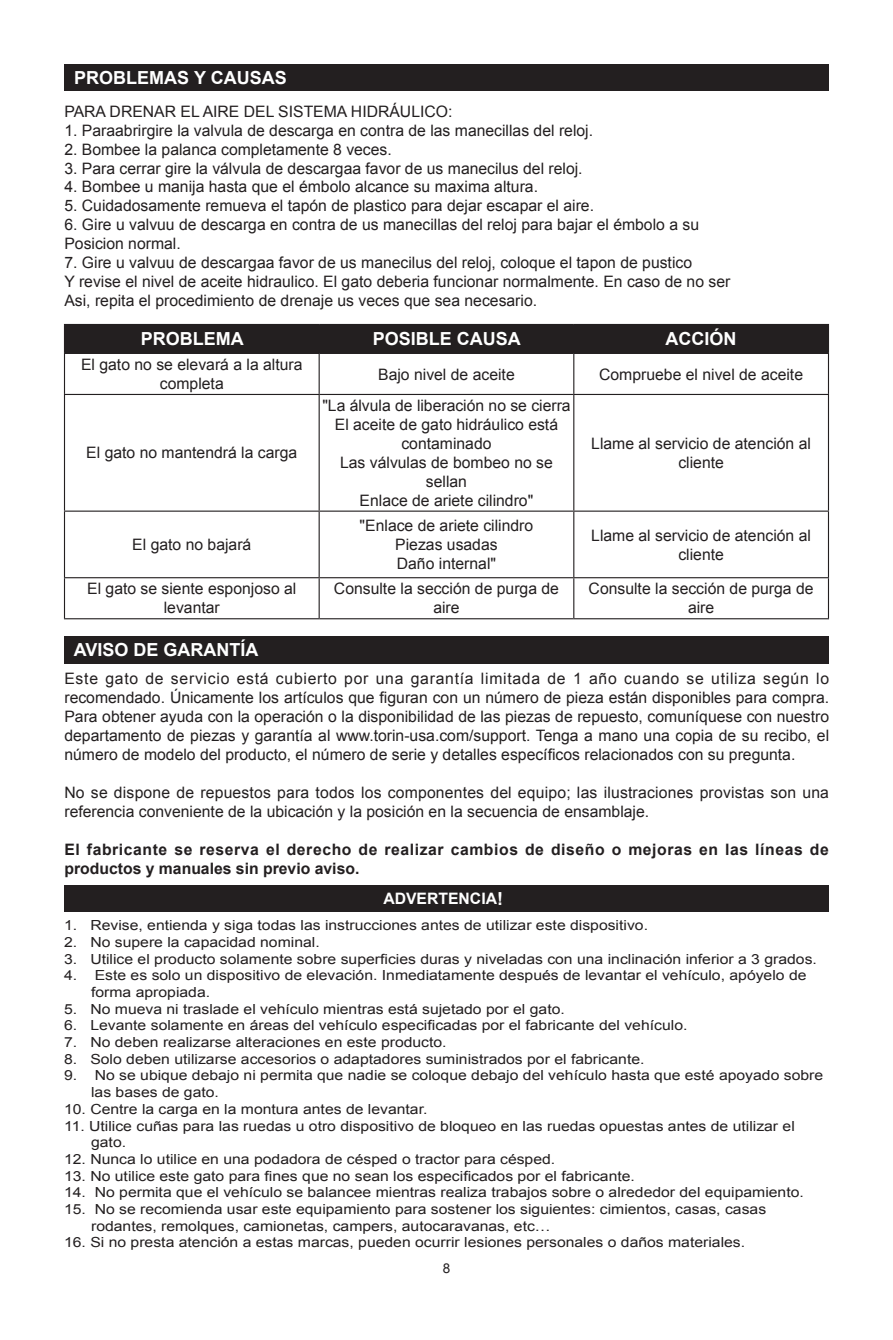
<style>
.page{position:relative;width:893px;height:1340px;background:#fff}
.page>*{position:absolute;margin:0;border:0;box-sizing:border-box;transform-origin:0 0}
.t1{font:700 18px "Arial";color:#fff}
.t2{font:15.75px/18.9px "Arial";color:#231f20;text-align:center}
.t3{font:700 15.75px/18.9px "Arial";letter-spacing:.035em;color:#231f20}
.t4{font:700 15.75px "Arial";color:#fff}
.t5{font:13.95px/16.7px "Arial";color:#231f20;scale:1.13 1}
.t6{font:13.5px "Arial";color:#231f20}
.s1{font-size:18px}
</style>
<div class="page">
<div style="left:64px;top:884px;width:764px;height:27px;background:#231f20"></div>
<div style="left:64px;top:64px;width:765px;height:27px;background:#231f20"></div>
<div style="left:64px;top:636px;width:765px;height:27px;background:#231f20"></div>
<div style="left:64px;top:324px;width:765px;height:29px;background:#231f20"></div>
<hr style="left:64px;top:353px;width:255px;height:1px;background:#231f20">
<hr style="left:64px;top:354px;width:1px;height:40px;background:#231f20">
<hr style="left:319px;top:353px;width:255px;height:1px;background:#231f20">
<hr style="left:319px;top:354px;width:1px;height:40px;background:#231f20">
<hr style="left:574px;top:353px;width:255px;height:1px;background:#231f20">
<hr style="left:573px;top:354px;width:1px;height:40px;background:#231f20">
<hr style="left:828px;top:354px;width:1px;height:40px;background:#231f20">
<hr style="left:64px;top:394px;width:255px;height:1px;background:#231f20">
<hr style="left:64px;top:395px;width:1px;height:115px;background:#231f20">
<hr style="left:319px;top:394px;width:255px;height:1px;background:#231f20">
<hr style="left:319px;top:395px;width:1px;height:115px;background:#231f20">
<hr style="left:574px;top:394px;width:255px;height:1px;background:#231f20">
<hr style="left:573px;top:395px;width:1px;height:115px;background:#231f20">
<hr style="left:828px;top:395px;width:1px;height:115px;background:#231f20">
<hr style="left:64px;top:510px;width:255px;height:1px;background:#231f20">
<hr style="left:64px;top:511px;width:1px;height:66px;background:#231f20">
<hr style="left:319px;top:510px;width:255px;height:1px;background:#231f20">
<hr style="left:319px;top:511px;width:1px;height:66px;background:#231f20">
<hr style="left:574px;top:510px;width:255px;height:1px;background:#231f20">
<hr style="left:573px;top:511px;width:1px;height:66px;background:#231f20">
<hr style="left:828px;top:511px;width:1px;height:66px;background:#231f20">
<hr style="left:64px;top:577px;width:255px;height:1px;background:#231f20">
<hr style="left:64px;top:578px;width:1px;height:40px;background:#231f20">
<hr style="left:319px;top:577px;width:255px;height:1px;background:#231f20">
<hr style="left:319px;top:578px;width:1px;height:40px;background:#231f20">
<hr style="left:574px;top:577px;width:255px;height:1px;background:#231f20">
<hr style="left:573px;top:578px;width:1px;height:40px;background:#231f20">
<hr style="left:828px;top:578px;width:1px;height:40px;background:#231f20">
<hr style="left:64px;top:618px;width:255px;height:1px;background:#231f20">
<hr style="left:319px;top:618px;width:255px;height:1px;background:#231f20">
<hr style="left:574px;top:618px;width:255px;height:1px;background:#231f20">
<p class="t1" style="left:74px;top:66px;width:214px">PROBLEMAS Y CAUSAS</p>
<p class="t2" style="left:64px;top:102px;width:390px">PARA DRENAR EL AIRE DEL SISTEMA HIDRÁULICO:</p>
<p class="t2" style="left:64px;top:121px;width:530px">1. Paraabrirgire la valvula de descarga en contra de las manecillas del reloj.</p>
<p class="t2" style="left:64px;top:140px;width:329px">2. Bombee la palanca completamente 8 veces.</p>
<p class="t2" style="left:64px;top:159px;width:520px">3. Para cerrar gire la válvula de descargaa favor de us manecilus del reloj.</p>
<p class="t2" style="left:64px;top:178px;width:475px">4. Bombee u manija hasta que el émbolo alcance su maxima altura.</p>
<p class="t2" style="left:64px;top:196px;width:531px">5. Cuidadosamente remueva el tapón de plastico para dejar escapar el aire.</p>
<p class="t2" style="left:64px;top:215px;width:636px">6. Gire u valvuu de descarga en contra de us manecillas del reloj para bajar el émbolo a su</p>
<p class="t2" style="left:64px;top:234px;width:118px">Posicion normal.</p>
<p class="t2" style="left:64px;top:253px;width:629px">7. Gire u valvuu de descargaa favor de us manecilus del reloj, coloque el tapon de pustico</p>
<p class="t2" style="left:64px;top:272px;width:667px">Y revise el nivel de aceite hidraulico. El gato deberia funcionar normalmente. En caso de no ser</p>
<p class="t2" style="left:64px;top:291px;width:474px">Asi, repita el procedimiento de drenaje us veces que sea necesario.</p>
<p class="t1" style="left:141px;top:327px;width:104px">PROBLEMA</p>
<p class="t1" style="left:373px;top:327px;width:150px">POSIBLE CAUSA</p>
<p class="t1" style="left:666px;top:327px;width:72px">ACCIÓN</p>
<p class="t2" style="left:81px;top:355px;width:223px">El gato no se elevará a la altura completa</p>
<p class="t2" style="left:378px;top:365px;width:138px">Bajo nivel de aceite</p>
<p class="t2" style="left:599px;top:365px;width:205px">Compruebe el nivel de aceite</p>
<p class="t2" style="left:86px;top:443px;width:212px">El gato no mantendrá la carga</p>
<p class="t2" style="left:132px;top:535px;width:121px">El gato no bajará</p>
<p class="t2" style="left:322px;top:396px;width:250px">"La álvula de liberación no se cierra<br>El aceite de gato hidráulico está contaminado<br>Las válvulas de bombeo no se sellan<br>Enlace de ariete cilindro"</p>
<p class="t2" style="left:591px;top:434px;width:221px">Llame al servicio de atención al cliente</p>
<p class="t2" style="left:360px;top:516px;width:175px">"Enlace de ariete cilindro<br>Piezas usadas<br>Daño internal"</p>
<p class="t2" style="left:591px;top:526px;width:221px">Llame al servicio de atención al cliente</p>
<p class="t2" style="left:87px;top:579px;width:211px">El gato se siente esponjoso al levantar</p>
<p class="t2" style="left:334px;top:579px;width:226px">Consulte la sección de purga de aire</p>
<p class="t2" style="left:589px;top:579px;width:226px">Consulte la sección de purga de aire</p>
<p class="t1" style="left:74px;top:638px;width:186px">AVISO DE GARANTÍA</p>
<p class="t2" style="left:64px;top:669px;width:766px;text-align:justify">Este gato de servicio está cubierto por una garantía limitada de 1 año cuando se utiliza según lo recomendado. Únicamente los artículos que figuran con un número de pieza están disponibles para compra.<br>Para obtener ayuda con la operación o la disponibilidad de las piezas de repuesto, comuníquese con nuestro departamento de piezas y garantía al www.torin-usa.com/support. Tenga a mano una copia de su recibo, el número de modelo del producto, el número de serie y detalles específicos relacionados con su pregunta.</p>
<p class="t2" style="left:64px;top:783px;width:766px;text-align:left">No se dispone de repuestos para todos los componentes del equipo; las ilustraciones provistas son una referencia conveniente de la ubicación y la posición en la secuencia de ensamblaje.</p>
<p class="t3" style="left:64px;top:840px;width:766px">El fabricante se reserva el derecho de realizar cambios de diseño o mejoras en las líneas de productos y manuales sin previo aviso.</p>
<p class="t4" style="left:383px;top:888px;width:121px">ADVERTENCIA<span class="s1">!</span></p>
<p class="t5" style="left:64px;top:917px;width:518px">1. Revise, entienda y siga todas las instrucciones antes de utilizar este dispositivo.</p>
<p class="t5" style="left:64px;top:933px;width:228px">2. No supere la capacidad nominal.</p>
<p class="t5" style="left:64px;top:950px;width:668px">3. Utilice el producto solamente sobre superficies duras y niveladas con una inclinación inferior a 3 grados.</p>
<p class="t5" style="left:91px;top:967px;width:635px;text-indent:-27px">4. Este es solo un dispositivo de elevación. Inmediatamente después de levantar el vehículo, apóyelo de forma apropiada.</p>
<p class="t5" style="left:64px;top:1000px;width:445px">5. No mueva ni traslade el vehículo mientras está sujetado por el gato.</p>
<p class="t5" style="left:64px;top:1017px;width:553px">6. Levante solamente en áreas del vehículo especificadas por el fabricante del vehículo.</p>
<p class="t5" style="left:64px;top:1033px;width:340px">7. No deben realizarse alteraciones en este producto.</p>
<p class="t5" style="left:64px;top:1050px;width:515px">8. Solo deben utilizarse accesorios o adaptadores suministrados por el fabricante.</p>
<p class="t5" style="left:91px;top:1067px;width:649px;text-indent:-27px">9. No se ubique debajo ni permita que nadie se coloque debajo del vehículo hasta que esté apoyado sobre las bases de gato.</p>
<p class="t5" style="left:64px;top:1100px;width:323px">10. Centre la carga en la montura antes de levantar.</p>
<p class="t5" style="left:91px;top:1117px;width:624px;text-indent:-27px">11. Utilice cuñas para las ruedas u otro dispositivo de bloqueo en las ruedas opuestas antes de utilizar el gato.</p>
<p class="t5" style="left:64px;top:1150px;width:436px">12. Nunca lo utilice en una podadora de césped o tractor para césped.</p>
<p class="t5" style="left:64px;top:1167px;width:507px">13. No utilice este gato para fines que no sean los especificados por el fabricante.</p>
<p class="t5" style="left:64px;top:1184px;width:656px">14. No permita que el vehículo se balancee mientras realiza trabajos sobre o alrededor del equipamiento.</p>
<p class="t5" style="left:91px;top:1200px;width:599px;text-indent:-27px">15. No se recomienda usar este equipamiento para sostener los siguientes: cimientos, casas, casas rodantes, remolques, camionetas, campers, autocaravanas, etc…</p>
<p class="t5" style="left:64px;top:1234px;width:604px">16. Si no presta atención a estas marcas, pueden ocurrir lesiones personales o daños materiales.</p>
<p class="t6" style="left:443px;top:1259px;width:9px">8</p>
</div>
